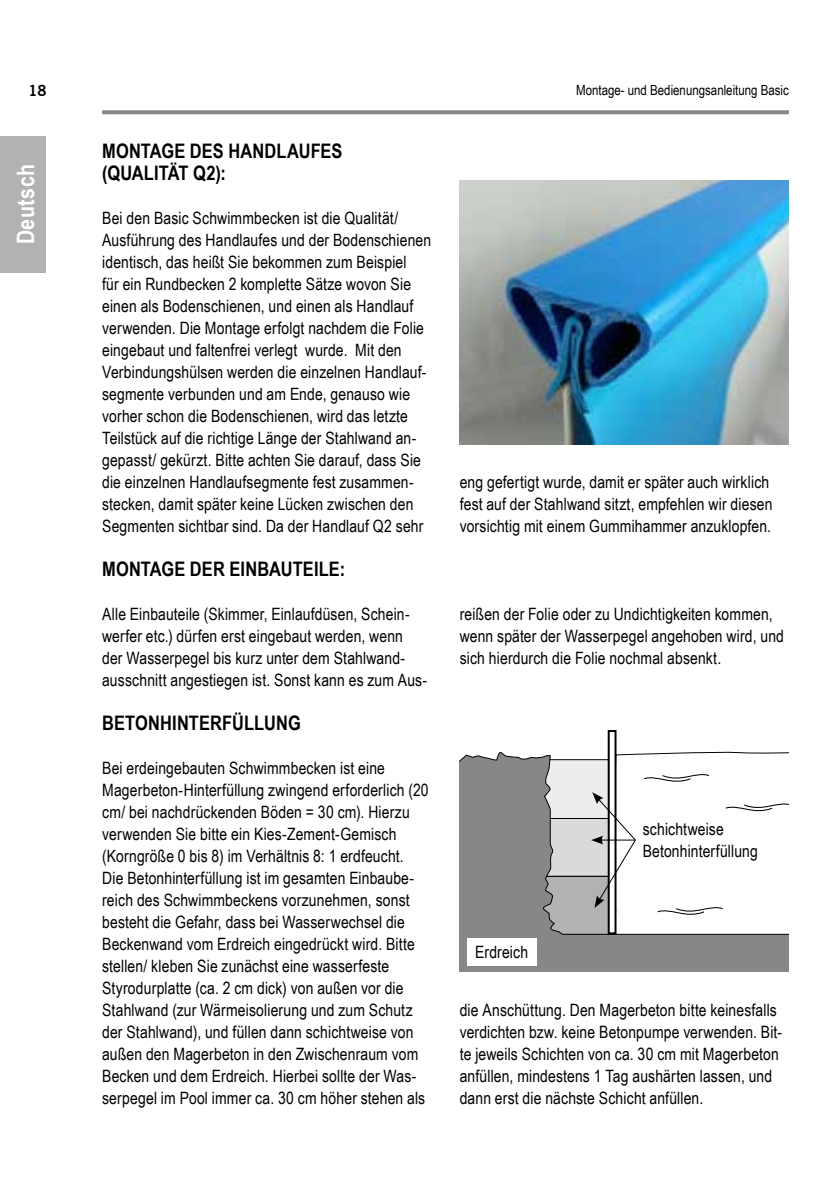
<style>
.page{position:relative;width:840px;height:1191px;background:#fff}
.page>*{position:absolute;margin:0;border:0;box-sizing:border-box;transform-origin:0 0}
.t1{font:700 24px "Arial Narrow";letter-spacing:.02em;color:#fff}
.t2{font:700 20px/22px "Arial Narrow";letter-spacing:.005em;color:#000}
.t3{font:17px/22px "Arial Narrow";letter-spacing:.01em;color:#000}
.t4{font:700 15px "News Gothic BT";color:#000}
.t5{font:14px "Arial Narrow";color:#000}
</style>
<div class="page">
<svg style="left:102px;top:110px;width:686px;height:4px;background:#8f8f8f"></svg>
<div style="left:0;top:136px;width:45px;height:136px;background:#b3b2b2"></div>
<img style="left:459px;top:180px;width:329px;height:264px">
<svg style="left:459px;top:751px;width:329px;height:220px;background:#9b9b9b"></svg>
<div style="left:608px;top:731px;width:7px;height:202px;background:#fff"></div>
<div style="left:607px;top:730px;width:9px;height:204px;border:2px solid #000"></div>
<div style="left:466px;top:937px;width:70px;height:28px;background:#fff"></div>
<svg style="left:590px;top:751px;width:198px;height:174px"></svg>
<p class="t4" style="left:28px;top:82px;width:20px">18</p>
<p class="t5" style="left:575px;top:80px;width:214px">Montage- und Bedienungsanleitung Basic</p>
<h1 class="t1" style="left:7px;top:244px;width:82px;rotate:-90deg">Deutsch</h1>
<p class="t2" style="left:102px;top:139px;width:242px">MONTAGE DES HANDLAUFES (QUALITÄT Q2):</p>
<p class="t3" style="left:102px;top:206px;width:330px">Bei den Basic Schwimmbecken ist die Qualität/ Ausführung des Handlaufes und der Bodenschienen identisch, das heißt Sie bekommen zum Beispiel<br>für ein Rundbecken 2 komplette Sätze wovon Sie einen als Bodenschienen, und einen als Handlauf verwenden. Die Montage erfolgt nachdem die Folie eingebaut und faltenfrei verlegt wurde. Mit den Verbindungshülsen werden die einzelnen Handlauf&shy;segmente verbunden und am Ende, genauso wie vorher schon die Bodenschienen, wird das letzte Teilstück auf die richtige Länge der Stahlwand an&shy;gepasst/ gekürzt. Bitte achten Sie darauf, dass Sie die einzelnen Handlaufsegmente fest zusammen&shy;stecken, damit später keine Lücken zwischen den Segmenten sichtbar sind. Da der Handlauf Q2 sehr</p>
<p class="t3" style="left:459px;top:470px;width:314px">eng gefertigt wurde, damit er später auch wirklich fest auf der Stahlwand sitzt, empfehlen wir diesen vorsichtig mit einem Gummihammer anzuklopfen.</p>
<p class="t2" style="left:102px;top:557px;width:244px">MONTAGE DER EINBAUTEILE:</p>
<p class="t3" style="left:102px;top:602px;width:326px">Alle Einbauteile (Skimmer, Einlaufdüsen, Schein&shy;werfer etc.) dürfen erst eingebaut werden, wenn der Wasserpegel bis kurz unter dem Stahlwand&shy;ausschnitt angestiegen ist. Sonst kann es zum Aus-</p>
<p class="t3" style="left:459px;top:602px;width:325px">reißen der Folie oder zu Undichtigkeiten kommen, wenn später der Wasserpegel angehoben wird, und sich hierdurch die Folie nochmal absenkt.</p>
<p class="t2" style="left:102px;top:711px;width:200px">BETONHINTERFÜLLUNG</p>
<p class="t3" style="left:102px;top:756px;width:328px">Bei erdeingebauten Schwimmbecken ist eine Magerbeton-Hinterfüllung zwingend erforderlich (20 cm/ bei nachdrückenden Böden = 30 cm). Hierzu verwenden Sie bitte ein Kies-Zement-Gemisch (Korngröße 0 bis 8) im Verhältnis 8: 1 erdfeucht.<br>Die Betonhinterfüllung ist im gesamten Einbaube&shy;reich des Schwimmbeckens vorzunehmen, sonst besteht die Gefahr, dass bei Wasserwechsel die Beckenwand vom Erdreich eingedrückt wird. Bitte stellen/ kleben Sie zunächst eine wasserfeste Styrodurplatte (ca. 2 cm dick) von außen vor die Stahlwand (zur Wärmeisolierung und zum Schutz der Stahlwand), und füllen dann schichtweise von außen den Magerbeton in den Zwischenraum vom Becken und dem Erdreich. Hierbei sollte der Was&shy;serpegel im Pool immer ca. 30 cm höher stehen als</p>
<p class="t3" style="left:642px;top:817px;width:117px">schichtweise<br>Betonhinterfüllung</p>
<p class="t3" style="left:475px;top:940px;width:54px">Erdreich</p>
<p class="t3" style="left:459px;top:998px;width:324px">die Anschüttung. Den Magerbeton bitte keinesfalls verdichten bzw. keine Betonpumpe verwenden. Bit&shy;te jeweils Schichten von ca. 30 cm mit Magerbeton anfüllen, mindestens 1 Tag aushärten lassen, und dann erst die nächste Schicht anfüllen.</p>
</div>
